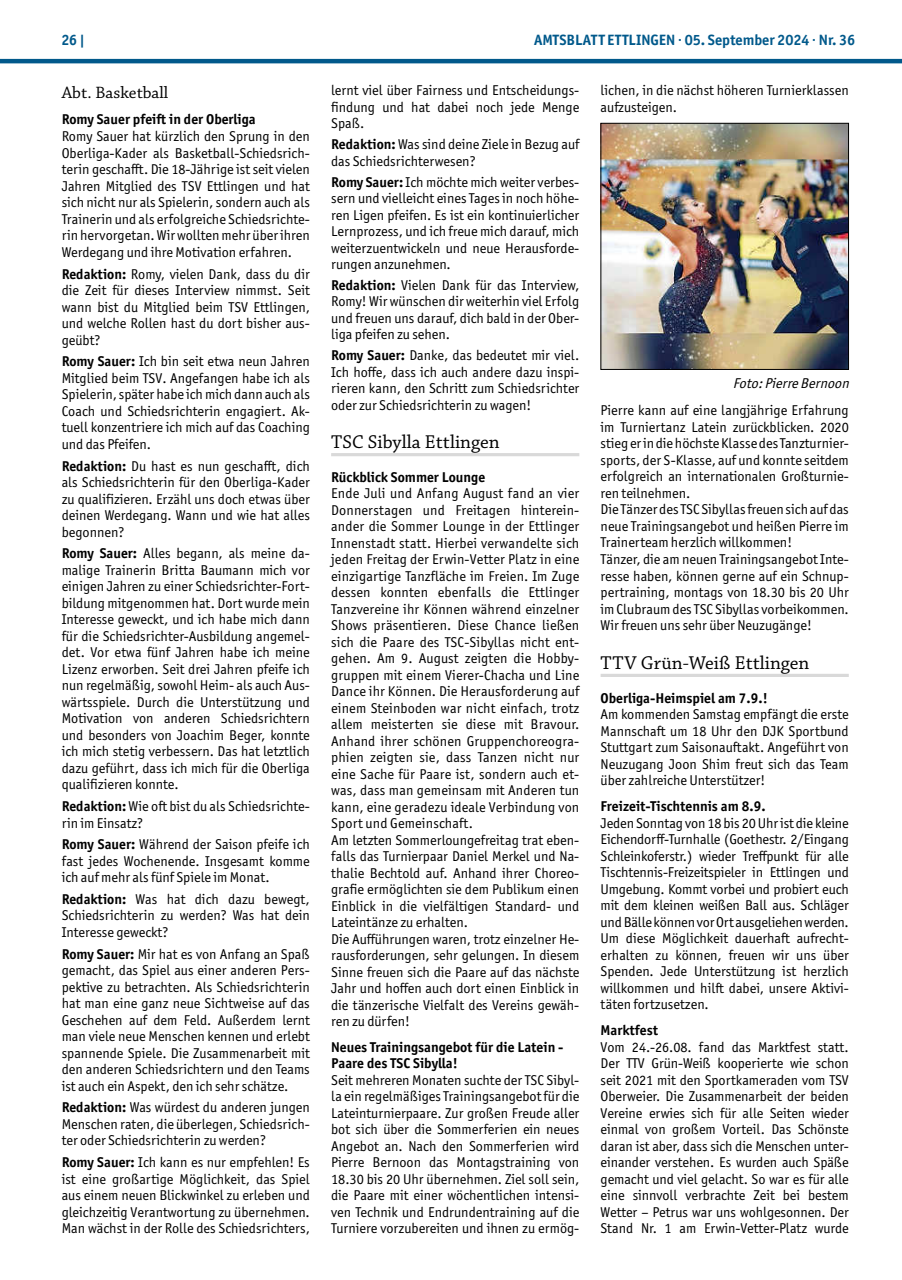
<style>
.page{position:relative;width:902px;height:1280px;background:#fff}
.page>*{position:absolute;margin:0;border:0;box-sizing:border-box;transform-origin:0 0}
.t1{font:19.5px "Chaparral Pro";color:#000}
.t2{font:17.25px "Chaparral Pro";color:#000}
.t3{font:700 15px "Officina Sans ITC Pro";color:#01598b}
.t4{font:14.25px/16.5px "Officina Sans ITC Pro";color:#000;text-align:justify}
.t5{font:700 14.25px/16.5px "Officina Sans ITC Pro";color:#000}
.t6{font:italic 14.25px "Officina Sans ITC Pro";color:#000}
.s1{font-weight:700}
</style>
<div class="page">
<hr style="left:0;top:59px;width:901px;height:4px;background:#01598b">
<hr style="left:331px;top:453px;width:248px;height:3px;background:#d9d9d9">
<hr style="left:600px;top:674px;width:248px;height:3px;background:#d9d9d9">
<img style="left:602px;top:125px;width:244px;height:243px">
<div style="left:600px;top:123px;width:248px;height:247px;border:1px solid #000"></div>
<p class="t3" style="left:62px;top:31px;width:25px">26 |</p>
<p class="t3" style="left:534px;top:31px;width:322px">AMTSBLATT ETTLINGEN · 05. September 2024 · Nr. 36</p>
<p class="t2" style="left:62px;top:83px;width:108px">Abt. Basketball</p>
<p class="t5" style="left:62px;top:111px;width:195px">Romy Sauer pfeift in der Oberliga</p>
<p class="t4" style="left:62px;top:128px;width:250px">Romy Sauer hat kürzlich den Sprung in den Oberliga-Kader als Basketball-Schiedsrich&shy;terin geschafft. Die 18-Jährige ist seit vielen Jahren Mitglied des TSV Ettlingen und hat sich nicht nur als Spielerin, sondern auch als Trainerin und als erfolgreiche Schiedsrichte&shy;rin hervorgetan. Wir wollten mehr über ihren Werdegang und ihre Motivation erfahren.</p>
<p class="t4" style="left:62px;top:265px;width:250px"><span class="s1">Redaktion:</span> Romy, vielen Dank, dass du dir die Zeit für dieses Interview nimmst. Seit wann bist du Mitglied beim TSV Ettlingen, und welche Rollen hast du dort bisher aus&shy;geübt?</p>
<p class="t4" style="left:62px;top:353px;width:250px"><span class="s1">Romy Sauer:</span> Ich bin seit etwa neun Jahren Mitglied beim TSV. Angefangen habe ich als Spielerin, später habe ich mich dann auch als Coach und Schiedsrichterin engagiert. Ak&shy;tuell konzentriere ich mich auf das Coaching und das Pfeifen.</p>
<p class="t4" style="left:62px;top:457px;width:250px"><span class="s1">Redaktion:</span> Du hast es nun geschafft, dich als Schiedsrichterin für den Oberliga-Kader zu qualifizieren. Erzähl uns doch etwas über deinen Werdegang. Wann und wie hat alles begonnen?</p>
<p class="t4" style="left:62px;top:545px;width:250px"><span class="s1">Romy Sauer:</span> Alles begann, als meine da&shy;malige Trainerin Britta Baumann mich vor einigen Jahren zu einer Schiedsrichter-Fort&shy;bildung mitgenommen hat. Dort wurde mein Interesse geweckt, und ich habe mich dann für die Schiedsrichter-Ausbildung angemel&shy;det. Vor etwa fünf Jahren habe ich meine Lizenz erworben. Seit drei Jahren pfeife ich nun regelmäßig, sowohl Heim- als auch Aus&shy;wärtsspiele. Durch die Unterstützung und Motivation von anderen Schiedsrichtern und besonders von Joachim Beger, konnte ich mich stetig verbessern. Das hat letztlich dazu geführt, dass ich mich für die Oberliga qualifizieren konnte.</p>
<p class="t4" style="left:62px;top:798px;width:250px"><span class="s1">Redaktion:</span> Wie oft bist du als Schiedsrichte&shy;rin im Einsatz?</p>
<p class="t4" style="left:62px;top:836px;width:250px"><span class="s1">Romy Sauer:</span> Während der Saison pfeife ich fast jedes Wochenende. Insgesamt komme ich auf mehr als fünf Spiele im Monat.</p>
<p class="t4" style="left:62px;top:891px;width:250px"><span class="s1">Redaktion:</span> Was hat dich dazu bewegt, Schiedsrichterin zu werden? Was hat dein Interesse geweckt?</p>
<p class="t4" style="left:62px;top:945px;width:250px"><span class="s1">Romy Sauer:</span> Mir hat es von Anfang an Spaß gemacht, das Spiel aus einer anderen Pers&shy;pektive zu betrachten. Als Schiedsrichterin hat man eine ganz neue Sichtweise auf das Geschehen auf dem Feld. Außerdem lernt man viele neue Menschen kennen und erlebt spannende Spiele. Die Zusammenarbeit mit den anderen Schiedsrichtern und den Teams ist auch ein Aspekt, den ich sehr schätze.</p>
<p class="t4" style="left:62px;top:1099px;width:250px"><span class="s1">Redaktion:</span> Was würdest du anderen jungen Menschen raten, die überlegen, Schiedsrich&shy;ter oder Schiedsrichterin zu werden?</p>
<p class="t4" style="left:62px;top:1154px;width:250px"><span class="s1">Romy Sauer:</span> Ich kann es nur empfehlen! Es ist eine großartige Möglichkeit, das Spiel aus einem neuen Blickwinkel zu erleben und gleichzeitig Verantwortung zu übernehmen.<br>Man wächst in der Rolle des Schiedsrichters,</p>
<p class="t4" style="left:331px;top:82px;width:250px">lernt viel über Fairness und Entscheidungs&shy;findung und hat dabei noch jede Menge Spaß.</p>
<p class="t4" style="left:331px;top:136px;width:250px"><span class="s1">Redaktion:</span> Was sind deine Ziele in Bezug auf das Schiedsrichterwesen?</p>
<p class="t4" style="left:331px;top:173px;width:250px"><span class="s1">Romy Sauer:</span> Ich möchte mich weiter verbes&shy;sern und vielleicht eines Tages in noch höhe&shy;ren Ligen pfeifen. Es ist ein kontinuierlicher Lernprozess, und ich freue mich darauf, mich weiterzuentwickeln und neue Herausforde&shy;rungen anzunehmen.</p>
<p class="t4" style="left:331px;top:277px;width:250px"><span class="s1">Redaktion:</span> Vielen Dank für das Interview, Romy! Wir wünschen dir weiterhin viel Erfolg und freuen uns darauf, dich bald in der Ober&shy;liga pfeifen zu sehen.</p>
<p class="t4" style="left:331px;top:347px;width:250px"><span class="s1">Romy Sauer:</span> Danke, das bedeutet mir viel.<br>Ich hoffe, dass ich auch andere dazu inspi&shy;rieren kann, den Schritt zum Schiedsrichter oder zur Schiedsrichterin zu wagen!</p>
<h1 class="t1" style="left:331px;top:431px;width:170px">TSC Sibylla Ettlingen</h1>
<p class="t5" style="left:331px;top:468px;width:155px">Rückblick Sommer Lounge</p>
<p class="t4" style="left:331px;top:485px;width:250px;text-align:left">Ende Juli und Anfang August fand an vier Donnerstagen und Freitagen hinterein&shy;ander die Sommer Lounge in der Ettlinger Innenstadt statt. Hierbei verwandelte sich jeden Freitag der Erwin-Vetter Platz in eine einzigartige Tanzfläche im Freien. Im Zuge dessen konnten ebenfalls die Ettlinger Tanzvereine ihr Können während einzelner Shows präsentieren. Diese Chance ließen sich die Paare des TSC-Sibyllas nicht ent&shy;gehen. Am 9. August zeigten die Hobby&shy;gruppen mit einem Vierer-Chacha und Line Dance ihr Können. Die Herausforderung auf einem Steinboden war nicht einfach, trotz allem meisterten sie diese mit Bravour.<br>Anhand ihrer schönen Gruppenchoreogra&shy;phien zeigten sie, dass Tanzen nicht nur eine Sache für Paare ist, sondern auch et&shy;was, dass man gemeinsam mit Anderen tun kann, eine geradezu ideale Verbindung von Sport und Gemeinschaft.<br>Am letzten Sommerloungefreitag trat eben&shy;falls das Turnierpaar Daniel Merkel und Na&shy;thalie Bechtold auf. Anhand ihrer Choreo&shy;grafie ermöglichten sie dem Publikum einen Einblick in die vielfältigen Standard- und Lateintänze zu erhalten.<br>Die Aufführungen waren, trotz einzelner He&shy;rausforderungen, sehr gelungen. In diesem Sinne freuen sich die Paare auf das nächste Jahr und hoffen auch dort einen Einblick in die tänzerische Vielfalt des Vereins gewäh&shy;ren zu dürfen!</p>
<p class="t5" style="left:331px;top:1038px;width:234px">Neues Trainingsangebot für die Latein -<br>Paare des TSC Sibylla!</p>
<p class="t4" style="left:331px;top:1071px;width:250px">Seit mehreren Monaten suchte der TSC Sibyl&shy;la ein regelmäßiges Trainingsangebot für die Lateinturnierpaare. Zur großen Freude aller bot sich über die Sommerferien ein neues Angebot an. Nach den Sommerferien wird Pierre Bernoon das Montagstraining von 18.30 bis 20 Uhr übernehmen. Ziel soll sein, die Paare mit einer wöchentlichen intensi&shy;ven Technik und Endrundentraining auf die Turniere vorzubereiten und ihnen zu ermög-</p>
<p class="t4" style="left:600px;top:82px;width:250px">lichen, in die nächst höheren Turnierklassen aufzusteigen.</p>
<p class="t6" style="left:732px;top:374px;width:121px">Foto:PierreBernoon</p>
<p class="t4" style="left:600px;top:402px;width:250px;text-align:left">Pierre kann auf eine langjährige Erfahrung im Turniertanz Latein zurückblicken. 2020 stieg er in die höchste Klasse des Tanzturnier&shy;sports, der S-Klasse, auf und konnte seitdem erfolgreich an internationalen Großturnie&shy;ren teilnehmen.<br>Die Tänzer des TSC Sibyllas freuen sich auf das neue Trainingsangebot und heißen Pierre im Trainerteam herzlich willkommen!<br>Tänzer, die am neuen Trainingsangebot Inte&shy;resse haben, können gerne auf ein Schnup&shy;pertraining, montags von 18.30 bis 20 Uhr im Clubraum des TSC Sibyllas vorbeikommen.<br>Wir freuen uns sehr über Neuzugänge!</p>
<h1 class="t1" style="left:600px;top:652px;width:210px">TTV Grün-Weiß Ettlingen</h1>
<p class="t5" style="left:600px;top:689px;width:168px">Oberliga-Heimspiel am 7.9.!</p>
<p class="t4" style="left:600px;top:706px;width:250px">Am kommenden Samstag empfängt die erste Mannschaft um 18 Uhr den DJK Sportbund Stuttgart zum Saisonauftakt. Angeführt von Neuzugang Joon Shim freut sich das Team über zahlreiche Unterstützer!</p>
<p class="t5" style="left:600px;top:797px;width:166px">Freizeit-Tischtennis am 8.9.</p>
<p class="t4" style="left:600px;top:814px;width:250px">Jeden Sonntag von 18 bis 20 Uhr ist die kleine Eichendorff-Turnhalle (Goethestr. 2/Eingang Schleinkoferstr.) wieder Treffpunkt für alle Tischtennis-Freizeitspieler in Ettlingen und Umgebung. Kommt vorbei und probiert euch mit dem kleinen weißen Ball aus. Schläger und Bälle können vor Ort ausgeliehen werden.<br>Um diese Möglichkeit dauerhaft aufrecht&shy;erhalten zu können, freuen wir uns über Spenden. Jede Unterstützung ist herzlich willkommen und hilft dabei, unsere Aktivi&shy;täten fortzusetzen.</p>
<p class="t5" style="left:600px;top:1021px;width:59px">Marktfest</p>
<p class="t4" style="left:600px;top:1038px;width:250px">Vom 24.-26.08. fand das Marktfest statt.<br>Der TTV Grün-Weiß kooperierte wie schon seit 2021 mit den Sportkameraden vom TSV Oberweier. Die Zusammenarbeit der beiden Vereine erwies sich für alle Seiten wieder einmal von großem Vorteil. Das Schönste daran ist aber, dass sich die Menschen unter&shy;einander verstehen. Es wurden auch Späße gemacht und viel gelacht. So war es für alle eine sinnvoll verbrachte Zeit bei bestem Wetter – Petrus war uns wohlgesonnen. Der Stand Nr. 1 am Erwin-Vetter-Platz wurde</p>
</div>
